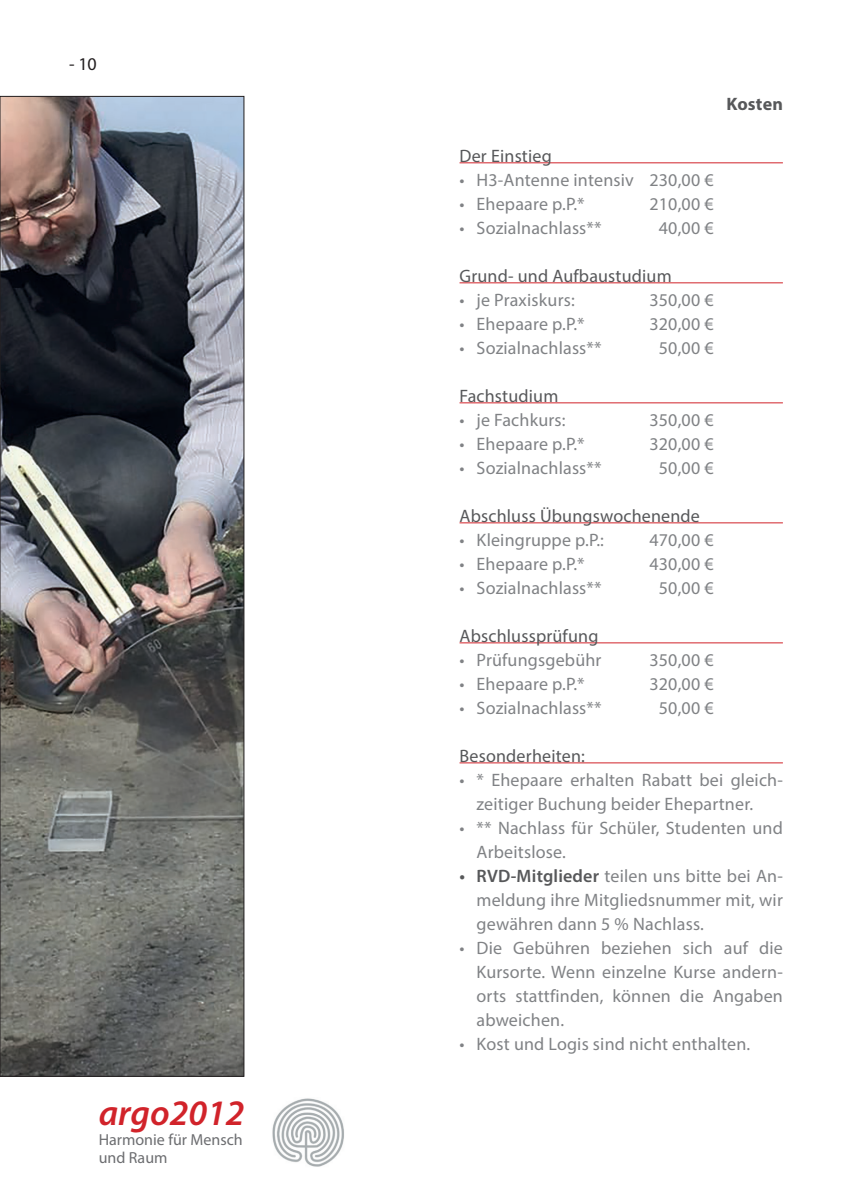
<style>
.page{position:relative;width:851px;height:1202px;background:#fff}
.page>*{position:absolute;margin:0;border:0;box-sizing:border-box;transform-origin:0 0}
.t1{font:italic 600 36px "Myriad Pro";color:#d1232a}
.t2{font:18px/24px "Myriad Pro";letter-spacing:.01em;color:#808285}
.t3{font:18px "Myriad Pro";letter-spacing:.01em;color:#57585a}
.t4{font:700 18px "Myriad Pro";letter-spacing:.01em;color:#57585a}
.t5{font:18px "Myriad Pro";color:#231f20}
.t6{font:16px/18px "Myriad Pro";color:#6c6d70}
.s1{font-weight:600;color:#57585a}
</style>
<div class="page">
<img style="left:272px;top:1098px;width:72px;height:69px">
<hr style="left:459px;top:162px;width:323px;height:1px;background:#d1232a">
<hr style="left:459px;top:282px;width:323px;height:1px;background:#d1232a">
<hr style="left:459px;top:402px;width:323px;height:1px;background:#d1232a">
<hr style="left:459px;top:522px;width:323px;height:1px;background:#d1232a">
<hr style="left:459px;top:642px;width:323px;height:1px;background:#d1232a">
<hr style="left:459px;top:762px;width:323px;height:1px;background:#d1232a">
<img style="left:2px;top:98px;width:240px;height:976px">
<div style="left:0;top:96px;width:244px;height:980px;border:1px solid #231f20"></div>
<p class="t5" style="left:69px;top:52px;width:29px">- 10</p>
<h1 class="t1" style="left:99px;top:1090px;width:147px">argo2012</h1>
<p class="t6" style="left:99px;top:1131px;width:145px">Harmonie für Mensch und Raum</p>
<p class="t4" style="left:726px;top:92px;width:58px">Kosten</p>
<p class="t3" style="left:459px;top:145px;width:94px">Der Einstieg</p>
<p class="t2" style="left:459px;top:168px;width:255px">• H3-Antenne intensiv 230,00 €</p>
<p class="t2" style="left:459px;top:192px;width:127px">• Ehepaare p.P.*</p>
<p class="t2" style="left:649px;top:192px;width:66px">210,00 €</p>
<p class="t2" style="left:459px;top:216px;width:144px">• Sozialnachlass**</p>
<p class="t2" style="left:658px;top:216px;width:56px">40,00 €</p>
<p class="t3" style="left:459px;top:265px;width:214px">Grund- und Aufbaustudium</p>
<p class="t2" style="left:459px;top:288px;width:117px">• je Praxiskurs:</p>
<p class="t2" style="left:649px;top:288px;width:66px">350,00 €</p>
<p class="t2" style="left:459px;top:312px;width:127px">• Ehepaare p.P.*</p>
<p class="t2" style="left:649px;top:312px;width:66px">320,00 €</p>
<p class="t2" style="left:459px;top:336px;width:144px">• Sozialnachlass**</p>
<p class="t2" style="left:658px;top:336px;width:56px">50,00 €</p>
<p class="t3" style="left:459px;top:385px;width:100px">Fachstudium</p>
<p class="t2" style="left:459px;top:408px;width:108px">• je Fachkurs:</p>
<p class="t2" style="left:649px;top:408px;width:66px">350,00 €</p>
<p class="t2" style="left:459px;top:432px;width:127px">• Ehepaare p.P.*</p>
<p class="t2" style="left:649px;top:432px;width:66px">320,00 €</p>
<p class="t2" style="left:459px;top:456px;width:144px">• Sozialnachlass**</p>
<p class="t2" style="left:658px;top:456px;width:56px">50,00 €</p>
<p class="t3" style="left:459px;top:505px;width:242px">Abschluss Übungswochenende</p>
<p class="t2" style="left:459px;top:528px;width:146px">• Kleingruppe p.P.:</p>
<p class="t2" style="left:649px;top:528px;width:66px">470,00 €</p>
<p class="t2" style="left:459px;top:552px;width:127px">• Ehepaare p.P.*</p>
<p class="t2" style="left:649px;top:552px;width:66px">430,00 €</p>
<p class="t2" style="left:459px;top:576px;width:144px">• Sozialnachlass**</p>
<p class="t2" style="left:658px;top:576px;width:56px">50,00 €</p>
<p class="t3" style="left:459px;top:625px;width:140px">Abschlussprüfung</p>
<p class="t2" style="left:459px;top:648px;width:143px">• Prüfungsgebühr</p>
<p class="t2" style="left:649px;top:648px;width:66px">350,00 €</p>
<p class="t2" style="left:459px;top:672px;width:127px">• Ehepaare p.P.*</p>
<p class="t2" style="left:649px;top:672px;width:66px">320,00 €</p>
<p class="t2" style="left:459px;top:696px;width:144px">• Sozialnachlass**</p>
<p class="t2" style="left:658px;top:696px;width:56px">50,00 €</p>
<p class="t3" style="left:459px;top:745px;width:127px">Besonderheiten:</p>
<p class="t2" style="left:476px;top:768px;width:308px;text-indent:-17px">• * Ehepaare erhalten Rabatt bei gleich&shy;zeitiger Buchung beider Ehepartner.</p>
<p class="t2" style="left:476px;top:816px;width:308px;text-indent:-17px">• ** Nachlass für Schüler, Studenten und<br>Arbeitslose.</p>
<p class="t2" style="left:476px;top:864px;width:308px;text-align:justify;text-indent:-17px"><span class="s1">• RVD-Mitglieder</span> teilen uns bitte bei An&shy;meldung ihre Mitgliedsnummer mit, wir gewähren dann 5 % Nachlass.</p>
<p class="t2" style="left:476px;top:936px;width:308px;text-align:justify;text-indent:-17px">• Die Gebühren beziehen sich auf die Kursorte. Wenn einzelne Kurse andern&shy;orts stattfinden, können die Angaben abweichen.</p>
<p class="t2" style="left:459px;top:1032px;width:292px">• Kost und Logis sind nicht enthalten.</p>
</div>
